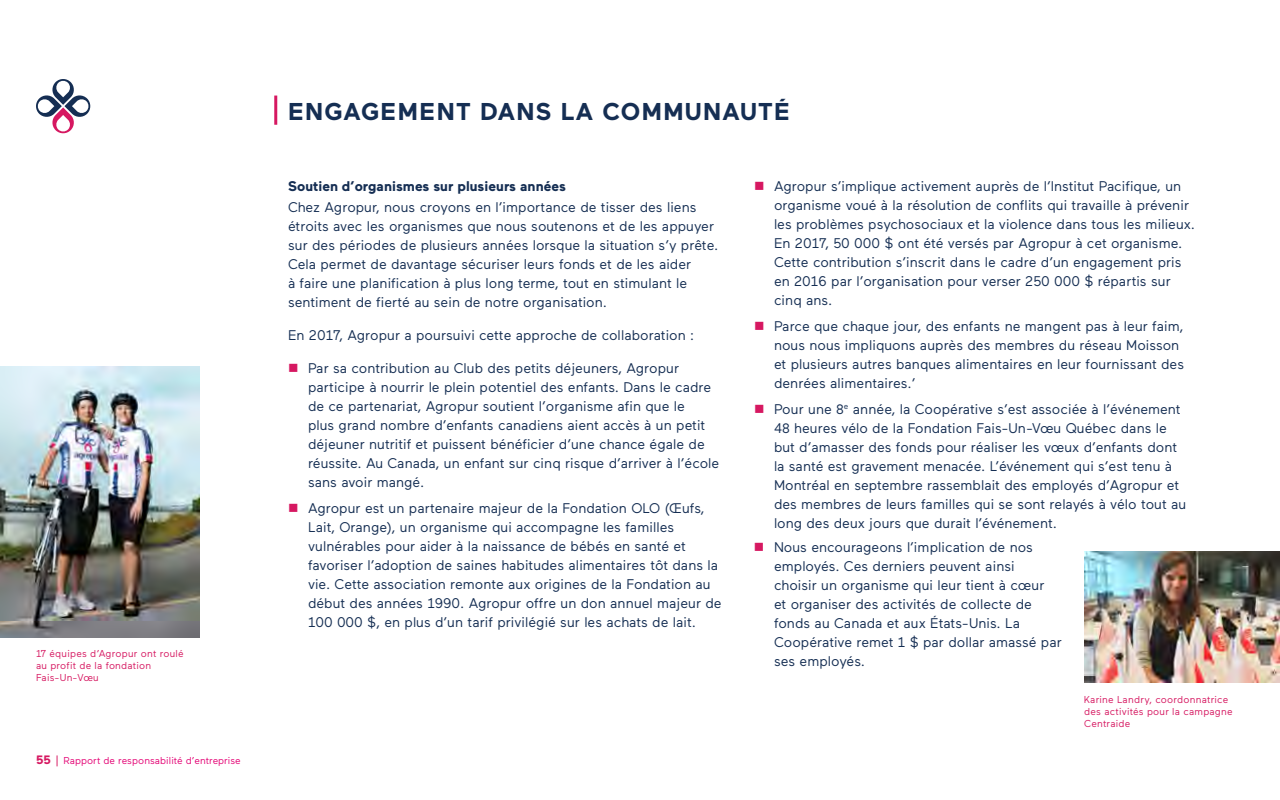
<style>
.page{position:relative;width:1280px;height:800px;background:#fff}
.page>*{position:absolute;margin:0;border:0;box-sizing:border-box;transform-origin:0 0}
.t1{font:700 24.3px "Maax";letter-spacing:.05em;color:#152e53}
.t2{font:14px/19px "Maax";color:#152e53}
.t3{font:700 14px "Maax";color:#152e53}
.t4{font:10px/12px "Maax";letter-spacing:.02em;color:#d61861}
.t5{font:10px "Maax";color:#e40375}
.s1{font-weight:700;font-size:12.1px;color:#d61861}
.s2{font-size:12.1px;color:#d61861}
.s3{color:#d61861}
</style>
<div class="page">
<svg style="left:36px;top:79px;width:55px;height:55px"></svg>
<hr style="left:274px;top:96px;width:3px;height:29px;background:#d61861">
<img style="left:0;top:366px;width:199px;height:272px">
<img style="left:1084px;top:551px;width:196px;height:131px">
<p class="t4" style="left:36px;top:647px;width:149px">17 équipes d’Agropur ont roulé au profit de la fondation<br>Fais-Un-Vœu</p>
<p class="t5" style="left:36px;top:755px;width:206px"><span class="s1">55</span> <span class="s2">|</span> Rapport de responsabilité d’entreprise</p>
<h1 class="t1" style="left:288px;top:98px;width:503px">ENGAGEMENT DANS LA COMMUNAUTÉ</h1>
<p class="t3" style="left:288px;top:178px;width:279px">Soutien d’organismes sur plusieurs années</p>
<p class="t2" style="left:288px;top:198px;width:432px">Chez Agropur, nous croyons en l’importance de tisser des liens étroits avec les organismes que nous soutenons et de les appuyer sur des périodes de plusieurs années lorsque la situation s’y prête.<br>Cela permet de davantage sécuriser leurs fonds et de les aider<br>à faire une planification à plus long terme, tout en stimulant le sentiment de fierté au sein de notre organisation.</p>
<p class="t2" style="left:288px;top:326px;width:408px">En 2017, Agropur a poursuivi cette approche de collaboration :</p>
<p class="t2" style="left:308px;top:359px;width:413px;text-indent:-20px"><span class="s3">■</span> Par sa contribution au Club des petits déjeuners, Agropur participe à nourrir le plein potentiel des enfants. Dans le cadre de ce partenariat, Agropur soutient l’organisme afin que le<br>plus grand nombre d’enfants canadiens aient accès à un petit déjeuner nutritif et puissent bénéficier d’une chance égale de réussite. Au Canada, un enfant sur cinq risque d’arriver à l’école sans avoir mangé.</p>
<p class="t2" style="left:308px;top:499px;width:415px;text-indent:-20px"><span class="s3">■</span> Agropur est un partenaire majeur de la Fondation OLO (Œufs, Lait, Orange), un organisme qui accompagne les familles vulnérables pour aider à la naissance de bébés en santé et favoriser l’adoption de saines habitudes alimentaires tôt dans la vie. Cette association remonte aux origines de la Fondation au début des années 1990. Agropur offre un don annuel majeur de 100 000 $, en plus d’un tarif privilégié sur les achats de lait.</p>
<p class="t2" style="left:774px;top:177px;width:423px;text-indent:-20px"><span class="s3">■</span> Agropur s’implique activement auprès de l’Institut Pacifique, un organisme voué à la résolution de conflits qui travaille à prévenir les problèmes psychosociaux et la violence dans tous les milieux.<br>En 2017, 50 000 $ ont été versés par Agropur à cet organisme.<br>Cette contribution s’inscrit dans le cadre d’un engagement pris en 2016 par l’organisation pour verser 250 000 $ répartis sur cinq ans.</p>
<p class="t2" style="left:774px;top:317px;width:412px;text-indent:-20px"><span class="s3">■</span> Parce que chaque jour, des enfants ne mangent pas à leur faim, nous nous impliquons auprès des membres du réseau Moisson et plusieurs autres banques alimentaires en leur fournissant des denrées alimentaires.’</p>
<p class="t2" style="left:774px;top:400px;width:414px;text-indent:-20px"><span class="s3">■</span> Pour une 8<sup>e</sup> année, la Coopérative s’est associée à l’événement 48 heures vélo de la Fondation Fais-Un-Vœu Québec dans le but d’amasser des fonds pour réaliser les vœux d’enfants dont la santé est gravement menacée. L’événement qui s’est tenu à Montréal en septembre rassemblait des employés d’Agropur et des membres de leurs familles qui se sont relayés à vélo tout au long des deux jours que durait l’événement.</p>
<p class="t2" style="left:774px;top:538px;width:289px;text-indent:-20px"><span class="s3">■</span> Nous encourageons l’implication de nos employés. Ces derniers peuvent ainsi<br>choisir un organisme qui leur tient à cœur<br>et organiser des activités de collecte de fonds au Canada et aux États-Unis. La Coopérative remet 1 $ par dollar amassé par ses employés.</p>
<p class="t4" style="left:1084px;top:694px;width:150px">Karine Landry, coordonnatrice des activités pour la campagne<br>Centraide</p>
</div>
